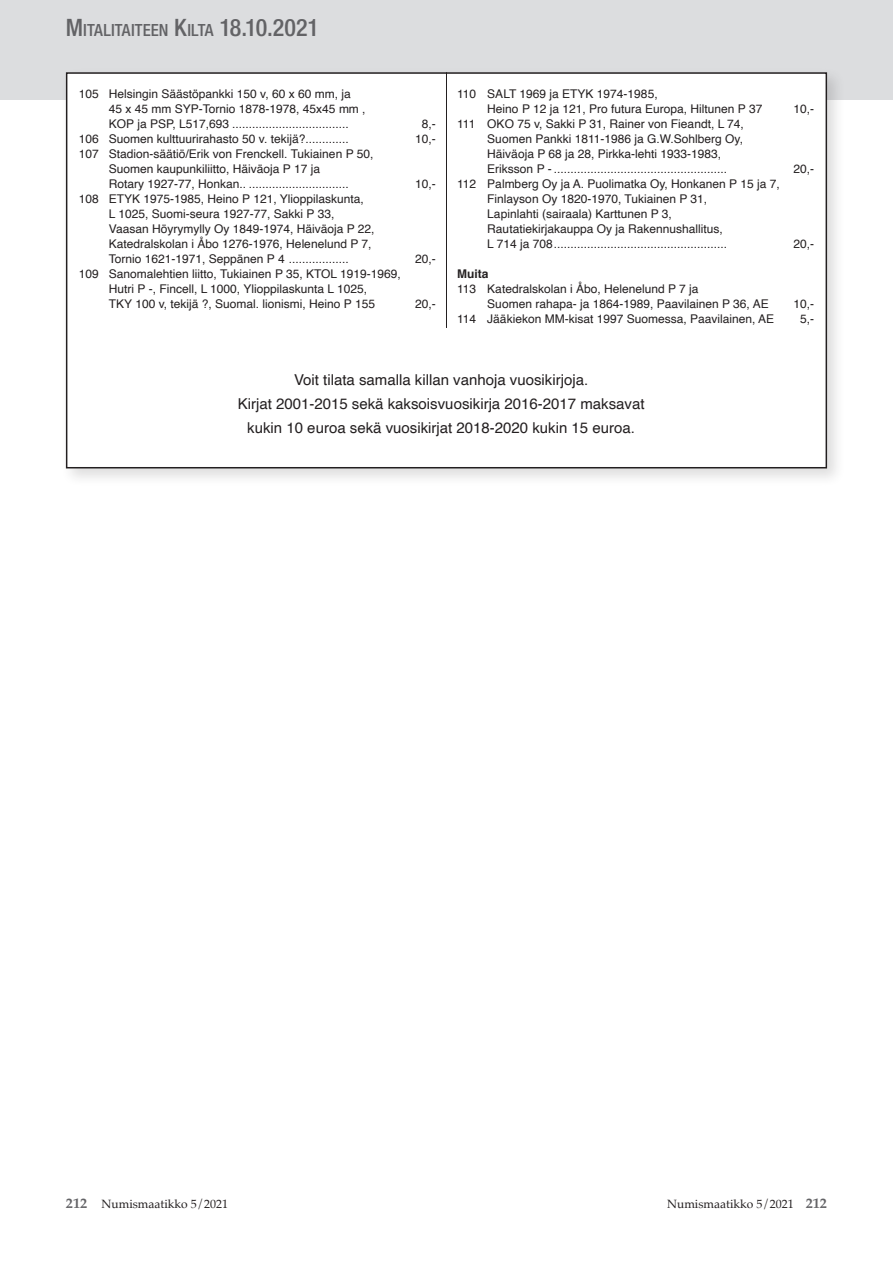
<style>
.page{position:relative;width:893px;height:1263px;background:#fff}
.page>*{position:absolute;margin:0;border:0;box-sizing:border-box;transform-origin:0 0}
.t1{font:500 condensed 16.8px "Helvetica Neue LT Std";letter-spacing:.01em;color:#636366}
.t2{font:15px/24px "Helvetica";color:#231f20;text-align:center}
.t3{font:12px/15px "Helvetica";color:#231f20}
.t4{font:12px "Palatino";color:#231f20}
.t5{font:700 12px "Helvetica";color:#231f20}
.s1{font-size:24px}
.s2{font-weight:700;font-size:14.25px;color:#636366}
</style>
<div class="page">
<div style="left:0;top:0;width:893px;height:100px;background:#dcdddf"></div>
<div style="left:60px;top:67px;width:785px;height:420px;background:#231f20;opacity:.15"></div>
<div style="left:67px;top:73px;width:759px;height:395px;background:#fff"></div>
<div style="left:66px;top:72px;width:761px;height:396px;border:2px solid #231f20"></div>
<hr style="left:446px;top:72px;width:1px;height:256px;background:#231f20">
<h1 class="t1" style="left:66px;top:20px;width:255px"><span class="s1">M</span>ITALITAITEEN <span class="s1">K</span>ILTA <span class="s1">18.10.2021</span></h1>
<p class="t3" style="left:109px;top:87px;width:258px;text-indent:-30px">105 Helsingin Säästöpankki 150 v, 60 x 60 mm, ja<br>45 x 45 mm SYP-Tornio 1878-1978, 45x45 mm ,<br>KOP ja PSP, L517,693 ...................................</p>
<p class="t3" style="left:422px;top:117px;width:16px">8,-</p>
<p class="t3" style="left:79px;top:132px;width:272px">106 Suomen kulttuurirahasto 50 v. tekijä?.............</p>
<p class="t3" style="left:415px;top:132px;width:22px">10,-</p>
<p class="t3" style="left:109px;top:147px;width:266px;text-indent:-30px">107 Stadion-säätiö/Erik von Frenckell. Tukiainen P 50,<br>Suomen kaupunkiliitto, Häiväoja P 17 ja<br>Rotary 1927-77, Honkan.. ..............................</p>
<p class="t3" style="left:415px;top:177px;width:22px">10,-</p>
<p class="t3" style="left:109px;top:192px;width:267px;text-indent:-30px">108 ETYK 1975-1985, Heino P 121, Ylioppilaskunta,<br>L 1025, Suomi-seura 1927-77, Sakki P 33, Vaasan Höyrymylly Oy 1849-1974, Häiväoja P 22, Katedralskolan i Åbo 1276-1976, Helenelund P 7, Tornio 1621-1971, Seppänen P 4 ..................</p>
<p class="t3" style="left:79px;top:267px;width:324px;text-align:center">109 Sanomalehtien liitto, Tukiainen P 35, KTOL 1919-1969,<br>Hutri P -, Fincell, L 1000, Ylioppilaskunta L 1025,<br>TKY 100 v, tekijä ?, Suomal. lionismi, Heino P 155</p>
<p class="t3" style="left:415px;top:252px;width:22px">20,-</p>
<p class="t3" style="left:415px;top:297px;width:22px">20,-</p>
<p class="t3" style="left:487px;top:87px;width:277px;text-indent:-30px">110 SALT 1969 ja ETYK 1974-1985,<br>Heino P 12 ja 121, Pro futura Europa, Hiltunen P 37</p>
<p class="t3" style="left:487px;top:117px;width:258px;text-indent:-30px">111 OKO 75 v, Sakki P 31, Rainer von Fieandt, L 74, Suomen Pankki 1811-1986 ja G.W.Sohlberg Oy, Häiväoja P 68 ja 28, Pirkka-lehti 1933-1983, Eriksson P - ....................................................</p>
<p class="t3" style="left:487px;top:177px;width:294px;text-indent:-30px">112 Palmberg Oy ja A. Puolimatka Oy, Honkanen P 15 ja 7, Finlayson Oy 1820-1970, Tukiainen P 31,<br>Lapinlahti (sairaala) Karttunen P 3, Rautatiekirjakauppa Oy ja Rakennushallitus,<br>L 714 ja 708....................................................</p>
<p class="t5" style="left:457px;top:264px;width:33px">Muita</p>
<p class="t3" style="left:487px;top:282px;width:283px;text-indent:-30px">113 Katedralskolan i Åbo, Helenelund P 7 ja<br>Suomen rahapa- ja 1864-1989, Paavilainen P 36, AE</p>
<p class="t3" style="left:793px;top:102px;width:22px">10,-</p>
<p class="t3" style="left:793px;top:162px;width:22px">20,-</p>
<p class="t3" style="left:793px;top:237px;width:22px">20,-</p>
<p class="t3" style="left:793px;top:297px;width:22px">10,-</p>
<p class="t3" style="left:457px;top:312px;width:319px">114 Jääkiekon MM-kisat 1997 Suomessa, Paavilainen, AE</p>
<p class="t3" style="left:800px;top:312px;width:16px">5,-</p>
<p class="t2" style="left:238px;top:368px;width:408px">Voit tilata samalla killan vanhoja vuosikirjoja.<br>Kirjat 2001-2015 sekä kaksoisvuosikirja 2016-2017 maksavat kukin 10 euroa sekä vuosikirjat 2018-2020 kukin 15 euroa.</p>
<p class="t4" style="left:66px;top:1194px;width:164px"><span class="s2">212</span> Numismaatikko 5/2021</p>
<p class="t4" style="left:667px;top:1194px;width:161px">Numismaatikko 5/2021 <span class="s2">212</span></p>
</div>
